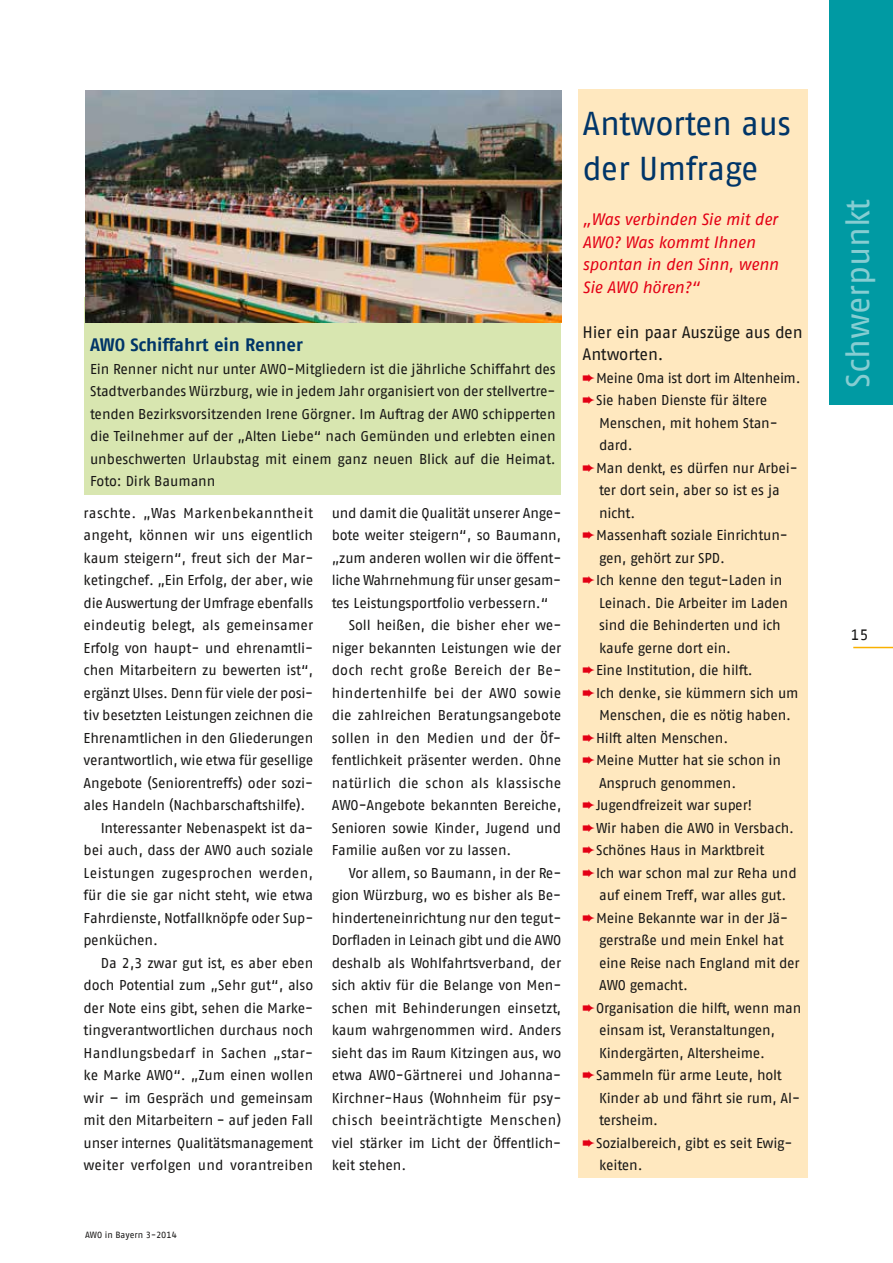
<style>
.page{position:relative;width:893px;height:1263px;background:#fff}
.page>*{position:absolute;margin:0;border:0;box-sizing:border-box;transform-origin:0 0}
.t1{font:33px/45px "AWO Fago Office";letter-spacing:-.015em;color:#003568}
.t2{font:33px "AWO Fago Office";letter-spacing:-.005em;color:#86cdd2}
.t3{font:700 18px "AWO Fago Office";letter-spacing:-.005em;color:#003568}
.t4{font:italic 16.5px/22.5px "AWO Fago Office";letter-spacing:-.015em;color:#e30015}
.t5{font:16.5px/22.5px "AWO Fago Office";letter-spacing:-.005em;color:#181716}
.t6{font:15px "AWO Fago Office";color:#181716}
.t7{font:14.25px/22.5px "AWO Fago Office";letter-spacing:-.01em;color:#181716}
.t8{font:14.25px "AWO Fago Office";letter-spacing:.02em;color:#181716}
.t9{font:14.25px "AWO Fago Office";letter-spacing:.015em;color:#181716}
.t10{font:14.25px "AWO Fago Office";letter-spacing:.01em;color:#181716}
.t11{font:14.25px "AWO Fago Office";letter-spacing:.03em;color:#181716}
.t12{font:14.25px "AWO Fago Office";letter-spacing:.025em;color:#181716}
.t13{font:9px "AWO Fago Office";color:#181716}
.s1{color:#e30015}
</style>
<div class="page">
<div style="left:85px;top:298px;width:476px;height:197px;background:#d8e6b0"></div>
<img style="left:85px;top:91px;width:476px;height:232px">
<hr style="left:853px;top:647px;width:40px;height:1px;background:#f9b000">
<div style="left:829px;top:0;width:64px;height:405px;background:#009aa3"></div>
<div style="left:578px;top:89px;width:230px;height:1089px;background:#ffe8bf"></div>
<p class="t3" style="left:90px;top:334px;width:214px">AWO Schiffahrt ein Renner</p>
<p class="t7" style="left:90px;top:357px;width:467px;text-align:justify">Ein Renner nicht nur unter AWO-Mitgliedern ist die jährliche Schiffahrt des Stadtverbandes Würzburg, wie in jedem Jahr organisiert von der stellvertre&shy;tenden Bezirksvorsitzenden Irene Görgner. Im Auftrag der AWO schipperten die Teilnehmer auf der „Alten Liebe“ nach Gemünden und erlebten einen unbeschwerten Urlaubstag mit einem ganz neuen Blick auf die Heimat.<br>Foto: Dirk Baumann</p>
<p class="t12" style="left:84px;top:504px;width:231px">raschte. „Was Markenbekanntheit</p>
<p class="t7" style="left:84px;top:524px;width:231px">angeht, können wir uns eigentlich</p>
<p class="t7" style="left:84px;top:546px;width:231px">kaum steigern“, freut sich der Mar-</p>
<p class="t7" style="left:84px;top:569px;width:231px">ketingchef. „Ein Erfolg, der aber, wie</p>
<p class="t7" style="left:84px;top:591px;width:231px">die Auswertung der Umfrage ebenfalls</p>
<p class="t10" style="left:84px;top:617px;width:231px">eindeutig belegt, als gemeinsamer</p>
<p class="t7" style="left:84px;top:636px;width:231px">Erfolg von haupt- und ehrenamtli-</p>
<p class="t7" style="left:84px;top:659px;width:231px">chen Mitarbeitern zu bewerten ist“,</p>
<p class="t7" style="left:84px;top:681px;width:231px">ergänzt Ulses. Denn für viele der posi-</p>
<p class="t7" style="left:84px;top:704px;width:231px">tiv besetzten Leistungen zeichnen die</p>
<p class="t7" style="left:84px;top:726px;width:231px">Ehrenamtlichen in den Gliederungen</p>
<p class="t7" style="left:84px;top:749px;width:231px">verantwortlich, wie etwa für gesellige</p>
<p class="t7" style="left:84px;top:771px;width:231px">Angebote (Seniorentreffs) oder sozi-</p>
<p class="t7" style="left:84px;top:794px;width:223px">ales Handeln (Nachbarschaftshilfe).</p>
<p class="t7" style="left:101px;top:816px;width:214px">Interessanter Nebenaspekt ist da-</p>
<p class="t7" style="left:84px;top:839px;width:231px">bei auch, dass der AWO auch soziale</p>
<p class="t8" style="left:84px;top:864px;width:231px">Leistungen zugesprochen werden,</p>
<p class="t7" style="left:84px;top:884px;width:231px">für die sie gar nicht steht, wie etwa</p>
<p class="t7" style="left:84px;top:906px;width:231px">Fahrdienste, Notfallknöpfe oder Sup-</p>
<p class="t7" style="left:84px;top:929px;width:76px">penküchen.</p>
<p class="t7" style="left:101px;top:951px;width:214px">Da 2,3 zwar gut ist, es aber eben</p>
<p class="t7" style="left:84px;top:974px;width:231px">doch Potential zum „Sehr gut“, also</p>
<p class="t7" style="left:84px;top:996px;width:231px">der Note eins gibt, sehen die Marke-</p>
<p class="t7" style="left:84px;top:1019px;width:231px">tingverantwortlichen durchaus noch</p>
<p class="t9" style="left:84px;top:1044px;width:231px">Handlungsbedarf in Sachen „star-</p>
<p class="t7" style="left:84px;top:1064px;width:231px">ke Marke AWO“. „Zum einen wollen</p>
<p class="t7" style="left:84px;top:1086px;width:231px">wir – im Gespräch und gemeinsam</p>
<p class="t7" style="left:84px;top:1109px;width:231px">mit den Mitarbeitern - auf jeden Fall</p>
<p class="t7" style="left:84px;top:1131px;width:231px">unser internes Qualitätsmanagement</p>
<p class="t9" style="left:84px;top:1157px;width:231px">weiter verfolgen und vorantreiben</p>
<p class="t7" style="left:332px;top:501px;width:231px">und damit die Qualität unserer Ange-</p>
<p class="t7" style="left:332px;top:524px;width:231px">bote weiter steigern“, so Baumann,</p>
<p class="t7" style="left:332px;top:546px;width:231px">„zum anderen wollen wir die öffent-</p>
<p class="t7" style="left:332px;top:569px;width:231px">liche Wahrnehmung für unser gesam-</p>
<p class="t7" style="left:332px;top:591px;width:218px">tes Leistungsportfolio verbessern.“</p>
<p class="t7" style="left:349px;top:614px;width:214px">Soll heißen, die bisher eher we-</p>
<p class="t7" style="left:332px;top:636px;width:231px">niger bekannten Leistungen wie der</p>
<p class="t8" style="left:332px;top:662px;width:231px">doch recht große Bereich der Be-</p>
<p class="t8" style="left:332px;top:684px;width:231px">hindertenhilfe bei der AWO sowie</p>
<p class="t7" style="left:332px;top:704px;width:231px">die zahlreichen Beratungsangebote</p>
<p class="t10" style="left:332px;top:729px;width:231px">sollen in den Medien und der Öf-</p>
<p class="t7" style="left:332px;top:749px;width:231px">fentlichkeit präsenter werden. Ohne</p>
<p class="t8" style="left:332px;top:774px;width:231px">natürlich die schon als klassische</p>
<p class="t7" style="left:332px;top:794px;width:231px">AWO-Angebote bekannten Bereiche,</p>
<p class="t7" style="left:332px;top:816px;width:231px">Senioren sowie Kinder, Jugend und</p>
<p class="t7" style="left:332px;top:839px;width:181px">Familie außen vor zu lassen.</p>
<p class="t7" style="left:349px;top:861px;width:214px">Vor allem, so Baumann, in der Re-</p>
<p class="t7" style="left:332px;top:884px;width:231px">gion Würzburg, wo es bisher als Be-</p>
<p class="t7" style="left:332px;top:906px;width:231px">hinderteneinrichtung nur den tegut-</p>
<p class="t7" style="left:332px;top:929px;width:231px">Dorfladen in Leinach gibt und die AWO</p>
<p class="t7" style="left:332px;top:951px;width:231px">deshalb als Wohlfahrtsverband, der</p>
<p class="t7" style="left:332px;top:974px;width:231px">sich aktiv für die Belange von Men-</p>
<p class="t7" style="left:332px;top:996px;width:231px">schen mit Behinderungen einsetzt,</p>
<p class="t7" style="left:332px;top:1019px;width:231px">kaum wahrgenommen wird. Anders</p>
<p class="t7" style="left:332px;top:1041px;width:231px">sieht das im Raum Kitzingen aus, wo</p>
<p class="t7" style="left:332px;top:1064px;width:231px">etwa AWO-Gärtnerei und Johanna-</p>
<p class="t7" style="left:332px;top:1086px;width:231px">Kirchner-Haus (Wohnheim für psy-</p>
<p class="t11" style="left:332px;top:1112px;width:231px">chisch beeinträchtigte Menschen)</p>
<p class="t7" style="left:332px;top:1131px;width:231px">viel stärker im Licht der Öffentlich-</p>
<p class="t7" style="left:332px;top:1154px;width:76px">keit stehen.</p>
<h1 class="t1" style="left:583px;top:101px;width:210px">Antworten aus der Umfrage</h1>
<p class="t4" style="left:583px;top:208px;width:197px">„Was verbinden Sie mit der<br>AWO? Was kommt Ihnen spontan in den Sinn, wenn<br>Sie AWO hören?“</p>
<p class="t5" style="left:583px;top:320px;width:222px">Hier ein paar Auszüge aus den<br>Antworten.</p>
<p class="t7" style="left:583px;top:366px;width:219px"><span class="s1">➔</span>Meine Oma ist dort im Altenheim.</p>
<p class="t7" style="left:599px;top:389px;width:180px;text-indent:-17px"><span class="s1">➔</span>Sie haben Dienste für ältere<br>Menschen, mit hohem Stan&shy;dard.</p>
<p class="t7" style="left:599px;top:456px;width:200px;text-indent:-17px"><span class="s1">➔</span>Man denkt, es dürfen nur Arbei&shy;ter dort sein, aber so ist es ja nicht.</p>
<p class="t7" style="left:599px;top:524px;width:190px;text-indent:-17px"><span class="s1">➔</span>Massenhaft soziale Einrichtun&shy;gen, gehört zur SPD.</p>
<p class="t7" style="left:599px;top:569px;width:191px;text-indent:-17px"><span class="s1">➔</span>Ich kenne den tegut-Laden in<br>Leinach. Die Arbeiter im Laden sind die Behinderten und ich kaufe gerne dort ein.</p>
<p class="t7" style="left:583px;top:659px;width:172px"><span class="s1">➔</span>Eine Institution, die hilft.</p>
<p class="t7" style="left:599px;top:681px;width:201px;text-indent:-17px"><span class="s1">➔</span>Ich denke, sie kümmern sich um<br>Menschen, die es nötig haben.</p>
<p class="t7" style="left:583px;top:726px;width:147px"><span class="s1">➔</span>Hilft alten Menschen.</p>
<p class="t7" style="left:599px;top:749px;width:183px;text-indent:-17px"><span class="s1">➔</span>Meine Mutter hat sie schon in<br>Anspruch genommen.</p>
<p class="t7" style="left:583px;top:794px;width:171px"><span class="s1">➔</span>Jugendfreizeit war super!</p>
<p class="t7" style="left:583px;top:816px;width:213px"><span class="s1">➔</span>Wir haben die AWO in Versbach.</p>
<p class="t7" style="left:583px;top:839px;width:184px"><span class="s1">➔</span>Schönes Haus in Marktbreit</p>
<p class="t7" style="left:583px;top:861px;width:216px;text-align:center"><span class="s1">➔</span>Ich war schon mal zur Reha und auf einem Treff, war alles gut.</p>
<p class="t7" style="left:599px;top:906px;width:202px;text-indent:-17px"><span class="s1">➔</span>Meine Bekannte war in der Jä&shy;gerstraße und mein Enkel hat eine Reise nach England mit der<br>AWO gemacht.</p>
<p class="t7" style="left:599px;top:996px;width:204px;text-indent:-17px"><span class="s1">➔</span>Organisation die hilft, wenn man einsam ist, Veranstaltungen,<br>Kindergärten, Altersheime.</p>
<p class="t7" style="left:599px;top:1064px;width:202px;text-indent:-17px"><span class="s1">➔</span>Sammeln für arme Leute, holt<br>Kinder ab und fährt sie rum, Al&shy;tersheim.</p>
<p class="t7" style="left:599px;top:1131px;width:195px;text-indent:-17px"><span class="s1">➔</span>Sozialbereich, gibt es seit Ewig&shy;keiten.</p>
<p class="t13" style="left:85px;top:1230px;width:93px">AWO in Bayern 3-2014</p>
<h1 class="t2" style="left:839px;top:388px;width:190px;rotate:-90deg">Schwerpunkt</h1>
<p class="t6" style="left:851px;top:626px;width:19px">15</p>
</div>
